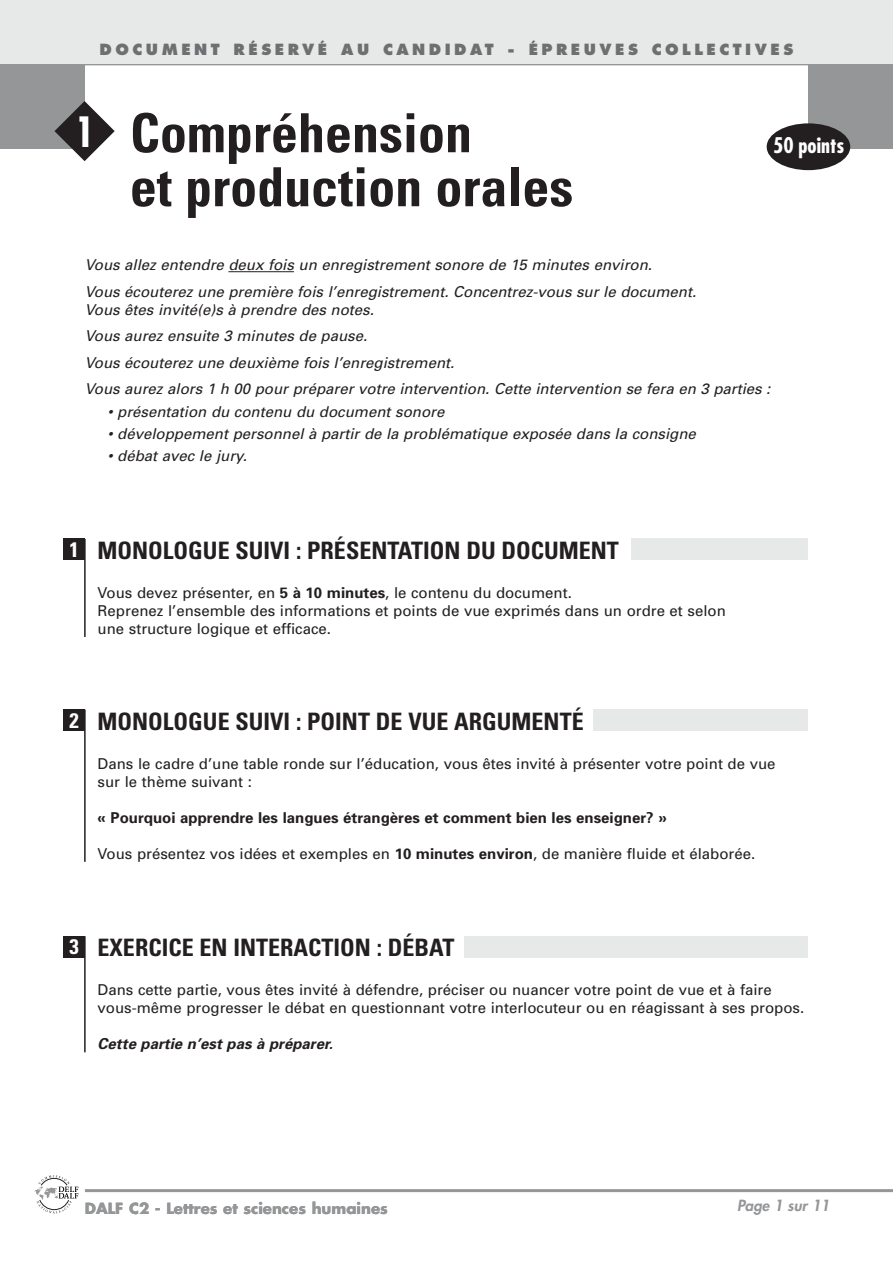
<style>
.page{position:relative;width:893px;height:1263px;background:#fff}
.page>*{position:absolute;margin:0;border:0;box-sizing:border-box;transform-origin:0 0}
.t1{font:700 condensed 54px/54px "Univers";color:#231f20}
.t2{font:700 condensed 40.65px "Futura";color:#fff}
.t3{font:700 condensed 24px "Univers";color:#231f20}
.t4{font:700 condensed 21px "Futura";color:#fff}
.t5{font:700 condensed 21px "Univers";color:#fff}
.t6{font:15px/18px "Univers";color:#231f20}
.t7{font:italic 15px/26.5px "Univers";color:#231f20}
.t8{font:700 15px "Univers";color:#231f20}
.t9{font:800 15px "Futura";letter-spacing:.235em;color:#6d6f71}
.t10{font:700 15px "Futura";color:#949698}
.t11{font:italic 700 15px "Univers";color:#231f20}
.t12{font:italic 800 15px "Futura";color:#949698}
.s1{font-weight:700}
</style>
<div class="page">
<hr style="left:85px;top:1189px;width:807px;height:3px;background:#949698">
<hr style="left:0;top:62px;width:892px;height:3px;background:#949698">
<svg style="left:34px;top:1175px;width:45px;height:39px"></svg>
<div style="left:808px;top:64px;width:84px;height:85px;background:#949698"></div>
<div style="left:0;top:64px;width:85px;height:85px;background:#949698"></div>
<div style="left:0;top:0;width:892px;height:64px;background:#e7e8e8"></div>
<div style="left:766px;top:123px;width:84px;height:47px;background:#231f20;border-radius:50%"></div>
<svg style="left:54px;top:101px;width:61px;height:60px"></svg>
<hr style="left:228px;top:271px;width:66px;height:1px;background:#231f20">
<div style="left:631px;top:539px;width:177px;height:21px;background:#e7e8e8"></div>
<div style="left:64px;top:539px;width:21px;height:21px;background:#231f20"></div>
<hr style="left:84px;top:539px;width:2px;height:98px;background:#231f20">
<div style="left:593px;top:710px;width:215px;height:21px;background:#e7e8e8"></div>
<div style="left:64px;top:710px;width:21px;height:21px;background:#231f20"></div>
<hr style="left:84px;top:710px;width:2px;height:152px;background:#231f20">
<div style="left:464px;top:936px;width:344px;height:22px;background:#e7e8e8"></div>
<div style="left:64px;top:936px;width:21px;height:22px;background:#231f20"></div>
<hr style="left:84px;top:936px;width:2px;height:116px;background:#231f20">
<p class="t9" style="left:100px;top:43px;width:695px">DOCUMENT RÉSERVÉ AU CANDIDAT - ÉPREUVES COLLECTIVES</p>
<h2 class="t2" style="left:75px;top:114px;width:21px">1</h2>
<h1 class="t1" style="left:130px;top:112px;width:445px">Compréhension<br>et production orales</h1>
<h3 class="t4" style="left:773px;top:136px;width:73px">50 points</h3>
<p class="t7" style="left:85px;top:253px;width:612px">Vous allez entendre deux fois un enregistrement sonore de 15 minutes environ.<br>Vous écouterez une première fois l’enregistrement. Concentrez-vous sur le document.</p>
<p class="t7" style="left:85px;top:298px;width:687px">Vous êtes invité(e)s à prendre des notes.<br>Vous aurez ensuite 3 minutes de pause.<br>Vous écouterez une deuxième fois l’enregistrement.<br>Vous aurez alors 1 h 00 pour préparer votre intervention. Cette intervention se fera en 3 parties :</p>
<p class="t7" style="left:107px;top:399px;width:338px">• présentation du contenu du document sonore</p>
<p class="t7" style="left:107px;top:422px;width:590px">• développement personnel à partir de la problématique exposée dans la consigne</p>
<p class="t7" style="left:107px;top:444px;width:141px">• débat avec le jury.</p>
<h3 class="t5" style="left:70px;top:542px;width:11px">1</h3>
<h3 class="t3" style="left:98px;top:542px;width:523px">MONOLOGUE SUIVI : PRÉSENTATION DU DOCUMENT</h3>
<p class="t6" style="left:98px;top:585px;width:629px">Vous devez présenter, en <span class="s1">5 à 10 minutes</span>, le contenu du document.<br>Reprenez l’ensemble des informations et points de vue exprimés dans un ordre et selon une structure logique et efficace.</p>
<h3 class="t5" style="left:70px;top:713px;width:11px">2</h3>
<h3 class="t3" style="left:98px;top:712px;width:487px">MONOLOGUE SUIVI : POINT DE VUE ARGUMENTÉ</h3>
<p class="t6" style="left:98px;top:756px;width:679px">Dans le cadre d’une table ronde sur l’éducation, vous êtes invité à présenter votre point de vue sur le thème suivant :</p>
<p class="t8" style="left:98px;top:812px;width:570px">« Pourquoi apprendre les langues étrangères et comment bien les enseigner? »</p>
<p class="t6" style="left:98px;top:846px;width:659px">Vous présentez vos idées et exemples en <span class="s1">10 minutes environ</span>, de manière fluide et élaborée.</p>
<h3 class="t5" style="left:70px;top:939px;width:11px">3</h3>
<h3 class="t3" style="left:98px;top:939px;width:358px">EXERCICE EN INTERACTION : DÉBAT</h3>
<p class="t6" style="left:98px;top:982px;width:708px">Dans cette partie, vous êtes invité à défendre, préciser ou nuancer votre point de vue et à faire vous-même progresser le débat en questionnant votre interlocuteur ou en réagissant à ses propos.</p>
<p class="t11" style="left:98px;top:1039px;width:237px">Cette partie n’est pas à préparer.</p>
<p class="t10" style="left:85px;top:1201px;width:304px">DALF C2 - Lettres et sciences humaines</p>
<p class="t12" style="left:737px;top:1198px;width:94px">Page 1 sur 11</p>
</div>
